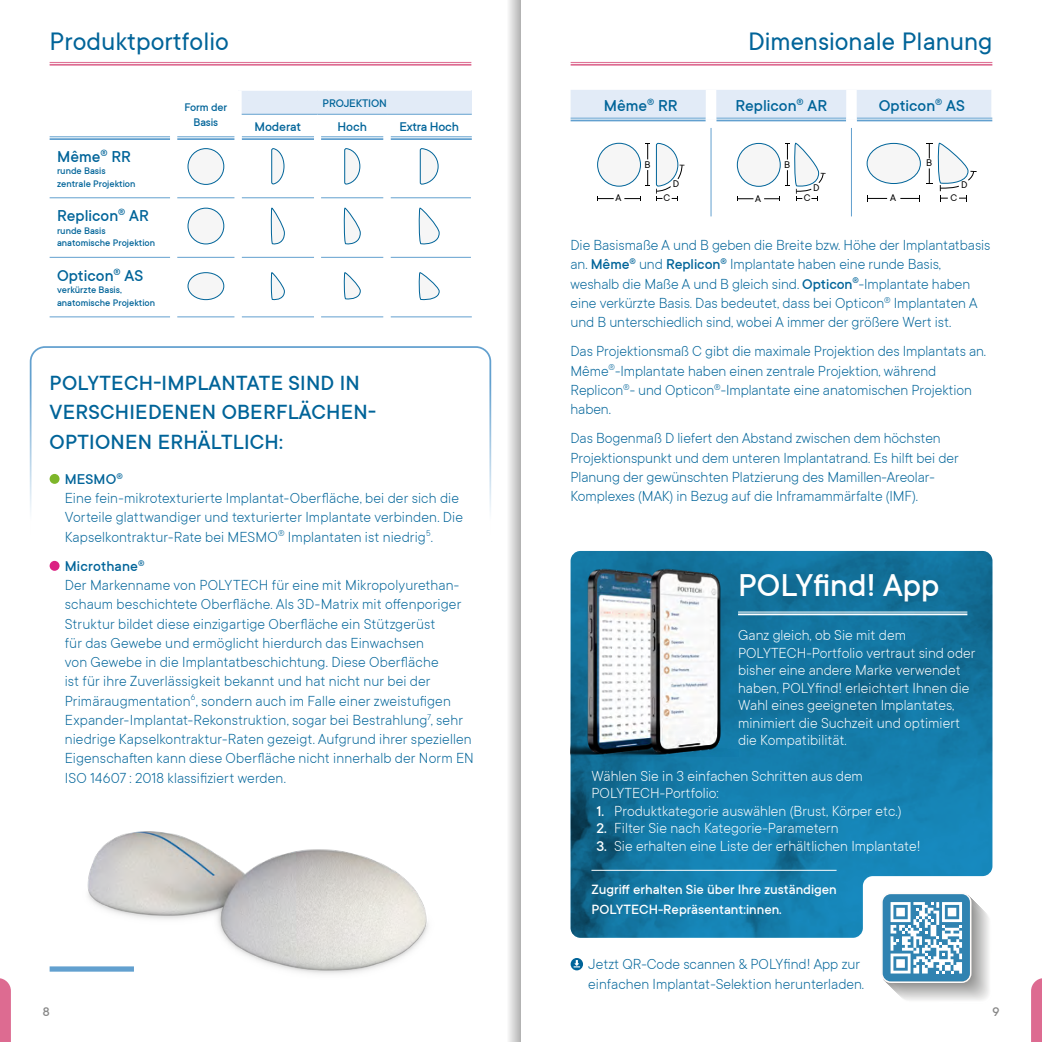
<style>
.page{position:relative;width:1042px;height:1042px;background:#fff}
.page>*{position:absolute;margin:0;border:0;box-sizing:border-box;transform-origin:0 0}
.t1{font:500 35px "TT Commons";color:#fff}
.Headline_Page{font:28px "TT Commons";color:#006499}
.t2{font:500 22.75px/29.8px "TT Commons";letter-spacing:.01em;color:#006499}
.t3{font:500 17.5px "TT Commons";color:#006499}
.t4{font:300 15.75px/19.2px "TT Commons";letter-spacing:-.005em;color:#006499}
.t5{font:300 15.75px/17.5px "TT Commons";color:#fff}
.t6{font:500 14.88px/20.1px "TT Commons";color:#fff}
.t7{font:500 14px "TT Commons";letter-spacing:-.02em;color:#006499}
.t8{font:500 14px "TT Commons";color:#878787}
.t9{font:500 12.25px/14.7px "TT Commons";letter-spacing:-.01em;color:#006499;text-align:center}
.t10{font:10.67px "TT Commons";color:#000}
.t11{font:500 10.5px "TT Commons";color:#006499}
.s1{font-weight:500}
</style>
<div class="page">
<svg style="left:0;top:978px;width:11px;height:64px"></svg>
<svg style="left:1031px;top:978px;width:11px;height:64px"></svg>
<svg style="left:29px;top:346px;width:463px;height:167px"></svg>
<div style="left:50px;top:474px;width:10px;height:10px;background:#7eb62a;border-radius:50%"></div>
<div style="left:50px;top:561px;width:10px;height:10px;background:#db2283;border-radius:50%"></div>
<hr style="left:50px;top:136px;width:120px;height:4px;background:#d0e3f0">
<hr style="left:50px;top:197px;width:120px;height:1px;background:#62a0cf">
<hr style="left:50px;top:257px;width:120px;height:1px;background:#62a0cf">
<hr style="left:50px;top:316px;width:120px;height:1px;background:#62a0cf">
<hr style="left:177px;top:316px;width:58px;height:1px;background:#62a0cf">
<hr style="left:242px;top:316px;width:72px;height:1px;background:#62a0cf">
<hr style="left:321px;top:316px;width:62px;height:1px;background:#62a0cf">
<hr style="left:390px;top:316px;width:82px;height:1px;background:#62a0cf">
<hr style="left:50px;top:136px;width:120px;height:1px;background:#62a0cf">
<hr style="left:50px;top:138px;width:120px;height:2px;background:#62a0cf">
<svg style="left:174px;top:62px;width:298px;height:239px"></svg>
<svg style="left:570px;top:90px;width:422px;height:126px"></svg>
<hr style="left:50px;top:62px;width:421px;height:1px;background:#dd6b91">
<hr style="left:50px;top:64px;width:421px;height:2px;background:#dd6b91">
<hr style="left:570px;top:62px;width:422px;height:1px;background:#dd6b91">
<hr style="left:570px;top:64px;width:422px;height:2px;background:#dd6b91">
<svg style="left:570px;top:551px;width:422px;height:387px;background:#1a7ba7"></svg>
<img style="left:570px;top:567px;width:168px;height:190px">
<div style="left:881px;top:892px;width:90px;height:91px;border:2px solid #fefbf9;border-radius:9px"></div>
<svg style="left:883px;top:895px;width:109px;height:105px"></svg>
<hr style="left:738px;top:612px;width:229px;height:1px;background:#fff">
<hr style="left:738px;top:613px;width:229px;height:2px;background:#fff">
<div style="left:50px;top:966px;width:84px;height:5px;background:#62a0cf"></div>
<img style="left:73px;top:831px;width:355px;height:143px">
<hr style="left:591px;top:870px;width:245px;height:1px;background:#fff">
<svg style="left:570px;top:958px;width:13px;height:12px"></svg>
<div style="left:501px;top:0;width:20px;height:1042px;background:linear-gradient(to right,#fff,#bbb)"></div>
<p class="Headline_Page" style="left:50px;top:26px;width:181px">Produktportfolio</p>
<p class="Headline_Page" style="left:748px;top:26px;width:246px">Dimensionale Planung</p>
<p class="t3" style="left:57px;top:147px;width:75px">Même<sup>®</sup> RR</p>
<p class="t11" style="left:57px;top:165px;width:50px">runde Basis</p>
<p class="t11" style="left:57px;top:178px;width:80px">zentrale Projektion</p>
<p class="t3" style="left:57px;top:206px;width:93px">Replicon<sup>®</sup> AR</p>
<p class="t11" style="left:57px;top:225px;width:50px">runde Basis</p>
<p class="t11" style="left:57px;top:237px;width:100px">anatomische Projektion</p>
<p class="t3" style="left:57px;top:266px;width:88px">Opticon<sup>®</sup> AS</p>
<p class="t11" style="left:57px;top:284px;width:66px">verkürzte Basis,</p>
<p class="t11" style="left:57px;top:297px;width:100px">anatomische Projektion</p>
<p class="t9" style="left:184px;top:100px;width:44px">Form der<br>Basis</p>
<p class="t9" style="left:323px;top:96px;width:66px">PROJEKTION</p>
<p class="t7" style="left:255px;top:119px;width:48px">Moderat</p>
<p class="t7" style="left:338px;top:119px;width:31px">Hoch</p>
<p class="t7" style="left:399px;top:119px;width:61px">Extra Hoch</p>
<p class="t2" style="left:50px;top:368px;width:328px">POLYTECH-IMPLANTATE SIND IN<br>VERSCHIEDENEN OBERFLÄCHEN-<br>OPTIONEN ERHÄLTLICH:</p>
<p class="t4" style="left:65px;top:469px;width:400px"><span class="s1">MESMO</span><sup>®<br></sup>Eine fein-mikrotexturierte Implantat-Oberfläche, bei der sich die Vorteile glattwandiger und texturierter Implantate verbinden. Die Kapselkontraktur-Rate bei MESMO<sup>®</sup> Implantaten ist niedrig<sup>5</sup>.</p>
<p class="t4" style="left:65px;top:556px;width:410px"><span class="s1">Microthane</span><sup>®<br></sup>Der Markenname von POLYTECH für eine mit Mikropolyurethan&shy;schaum beschichtete Oberfläche. Als 3D-Matrix mit offenporiger Struktur bildet diese einzigartige Oberfläche ein Stützgerüst<br>für das Gewebe und ermöglicht hierdurch das Einwachsen<br>von Gewebe in die Implantatbeschichtung. Diese Oberfläche<br>ist für ihre Zuverlässigkeit bekannt und hat nicht nur bei der Primäraugmentation<sup>6</sup>, sondern auch im Falle einer zweistufigen Expander-Implantat-Rekonstruktion, sogar bei Bestrahlung<sup>7</sup>, sehr niedrige Kapselkontraktur-Raten gezeigt. Aufgrund ihrer speziellen Eigenschaften kann diese Oberfläche nicht innerhalb der Norm EN ISO 14607 : 2018 klassifiziert werden.</p>
<p class="t3" style="left:604px;top:96px;width:75px">Même<sup>®</sup> RR</p>
<p class="t3" style="left:735px;top:96px;width:93px">Replicon<sup>®</sup> AR</p>
<p class="t3" style="left:879px;top:96px;width:88px">Opticon<sup>®</sup> AS</p>
<p class="t10" style="left:644px;top:159px;width:8px">B</p>
<p class="t10" style="left:784px;top:159px;width:8px">B</p>
<p class="t10" style="left:926px;top:157px;width:8px">B</p>
<p class="t10" style="left:673px;top:178px;width:8px">D</p>
<p class="t10" style="left:813px;top:182px;width:8px">D</p>
<p class="t10" style="left:961px;top:179px;width:8px">D</p>
<p class="t10" style="left:615px;top:192px;width:7px">A</p>
<p class="t10" style="left:663px;top:192px;width:8px">C</p>
<p class="t10" style="left:755px;top:192px;width:7px">A</p>
<p class="t10" style="left:804px;top:192px;width:8px">C</p>
<p class="t10" style="left:890px;top:192px;width:7px">A</p>
<p class="t10" style="left:950px;top:192px;width:8px">C</p>
<p class="t4" style="left:570px;top:236px;width:421px">Die Basismaße A und B geben die Breite bzw. Höhe der Implantatbasis an. <span class="s1">Même</span><sup>®</sup> und <span class="s1">Replicon</span><sup>®</sup> Implantate haben eine runde Basis, weshalb die Maße A und B gleich sind. <span class="s1">Opticon</span><sup>®</sup>-Implantate haben eine verkürzte Basis. Das bedeutet, dass bei Opticon<sup>®</sup> Implantaten A und B unterschiedlich sind, wobei A immer der größere Wert ist.</p>
<p class="t4" style="left:570px;top:342px;width:417px">Das Projektionsmaß C gibt die maximale Projektion des Implantats an.<br>Même<sup>®</sup>-Implantate haben einen zentrale Projektion, während Replicon<sup>®</sup>- und Opticon<sup>®</sup>-Implantate eine anatomischen Projektion haben.</p>
<p class="t4" style="left:570px;top:429px;width:390px">Das Bogenmaß D liefert den Abstand zwischen dem höchsten Projektionspunkt und dem unteren Implantatrand. Es hilft bei der Planung der gewünschten Platzierung des Mamillen-Areolar-Komplexes (MAK) in Bezug auf die Inframammärfalte (IMF).</p>
<p class="t1" style="left:738px;top:566px;width:203px">POLYfind! App</p>
<p class="t5" style="left:738px;top:627px;width:239px">Ganz gleich, ob Sie mit dem POLYTECH-Portfolio vertraut sind oder bisher eine andere Marke verwendet haben, POLYfind! erleichtert Ihnen die Wahl eines geeigneten Implantates, minimiert die Suchzeit und optimiert die Kompatibilität.</p>
<p class="t5" style="left:591px;top:767px;width:273px">Wählen Sie in 3 einfachen Schritten aus dem<br>POLYTECH-Portfolio:</p>
<p class="t5" style="left:596px;top:802px;width:307px"><span class="s1">1.</span> Produktkategorie auswählen (Brust, Körper etc.)</p>
<p class="t5" style="left:596px;top:819px;width:244px"><span class="s1">2.</span> Filter Sie nach Kategorie-Parametern</p>
<p class="t5" style="left:596px;top:837px;width:326px"><span class="s1">3.</span> Sie erhalten eine Liste der erhältlichen Implantate!</p>
<p class="t6" style="left:591px;top:880px;width:247px">Zugriff erhalten Sie über Ihre zuständigen<br>POLYTECH-Repräsentant:innen.</p>
<p class="t4" style="left:588px;top:954px;width:277px;line-height:20.1px">Jetzt QR-Code scannen &amp; POLYfind! App zur einfachen Implantat-Selektion herunterladen.</p>
<p class="t8" style="left:43px;top:1004px;width:8px">8</p>
<p class="t8" style="left:992px;top:1004px;width:8px">9</p>
</div>
